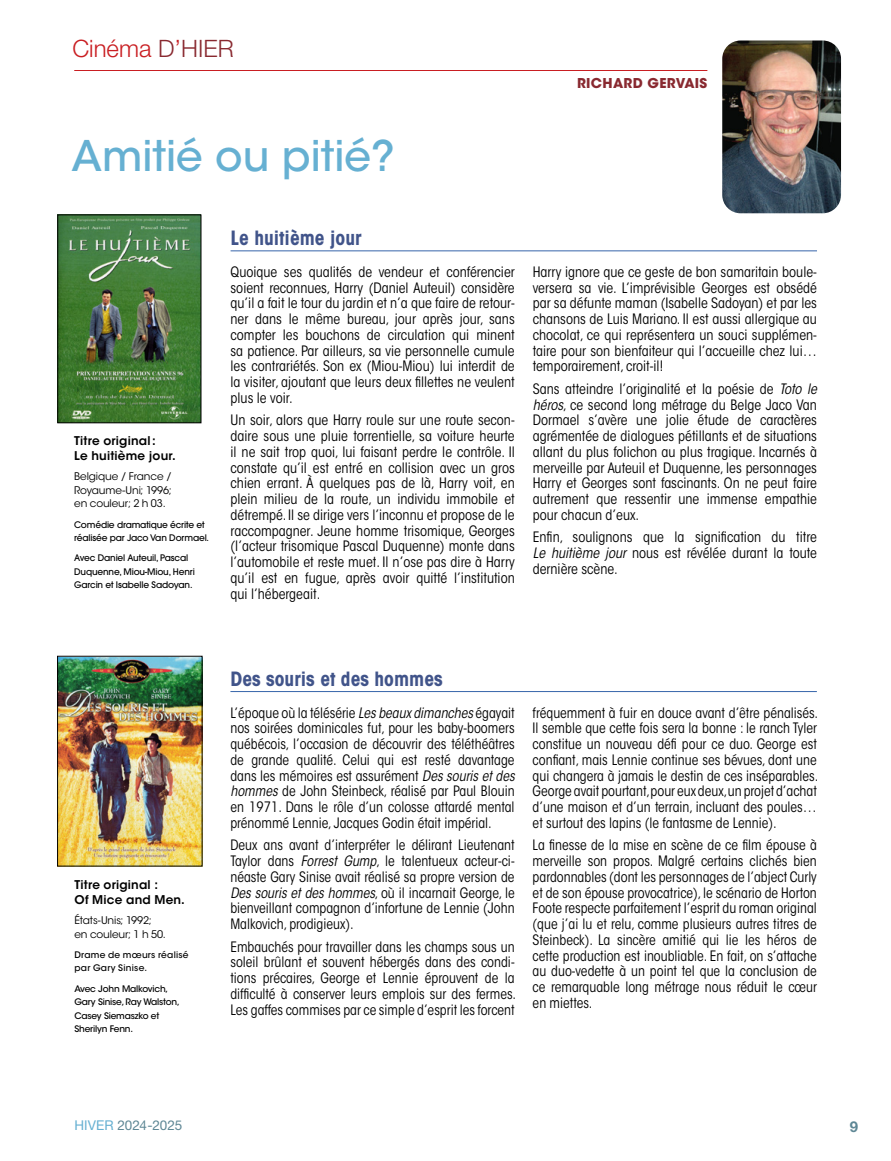
<style>
.page{position:relative;width:891px;height:1161px;background:#fff}
.page>*{position:absolute;margin:0;border:0;box-sizing:border-box;transform-origin:0 0}
.t1{font:500 42px "ITC Avant Garde Std";color:#66b0d2}
.t2{font:300 24px "Helvetica Neue LT Std";color:#c91e22}
.t3{font:700 condensed 19.5px "ITC Avant Garde Std";color:#41548a}
.t4{font:700 15px "Helvetica Neue LT Std";color:#5e8795}
.t5{font:condensed 14.25px/15.8px "ITC Avant Garde Std";color:#000;text-align:justify}
.t6{font:700 13.5px "ITC Avant Garde Std";letter-spacing:.025em;color:#892930}
.t7{font:13.5px "Helvetica Neue LT Std";letter-spacing:.005em;color:#5e8795}
.t8{font:600 12px/15px "ITC Avant Garde Std";letter-spacing:.02em;color:#000}
.t9{font:10.5px/13.5px "ITC Avant Garde Std";letter-spacing:-.01em;color:#000;text-align:justify}
.t10{font:500 9px/13.5px "ITC Avant Garde Pro";letter-spacing:-.02em;color:#000}
.t11{font:500 9px/13.5px "ITC Avant Garde Std";letter-spacing:-.02em;color:#000}
.t12{font:500 9px/13.5px "ITC Avant Garde Std";letter-spacing:.025em;color:#000}
.s1{color:#892930}
.s2{font-style:italic}
.s3{color:#66b0d2}
</style>
<div class="page">
<img style="left:722px;top:40px;width:119px;height:173px">
<hr style="left:74px;top:70px;width:633px;height:1px;background:#c91e22">
<hr style="left:231px;top:250px;width:586px;height:1px;background:#3765aa">
<hr style="left:230px;top:691px;width:587px;height:1px;background:#3765aa">
<img style="left:60px;top:217px;width:139px;height:204px">
<img style="left:59px;top:658px;width:141px;height:206px">
<div style="left:57px;top:656px;width:145px;height:210px;border:1px solid #000"></div>
<h2 class="t2" style="left:72px;top:34px;width:163px">Cinéma <span class="s1">D</span>’<span class="s1">HIER</span></h2>
<h1 class="t1" style="left:72px;top:130px;width:325px">Amitié ou pitié?</h1>
<p class="t6" style="left:577px;top:74px;width:132px">RICHARD GERVAIS</p>
<p class="t8" style="left:74px;top:433px;width:103px">Titre original:<br>Le huitième jour.</p>
<p class="t9" style="left:74px;top:470px;width:99px">Belgique / France / Royaume-Uni; 1996; en couleur; 2 h 03.</p>
<p class="t10" style="left:74px;top:518px;width:136px">Comédie dramatique écrite et réalisée par Jaco Van Dormael.</p>
<p class="t10" style="left:74px;top:551px;width:122px">Avec Daniel Auteuil, Pascal<br>Duquenne, Miou-Miou, Henri<br>Garcin et Isabelle Sadoyan.</p>
<h3 class="t3" style="left:231px;top:225px;width:133px">Le huitième jour</h3>
<p class="t5" style="left:231px;top:264px;width:286px">Quoique ses qualités de vendeur et conférencier soient reconnues, Harry (Daniel Auteuil) considère qu’il a fait le tour du jardin et n’a que faire de retour&shy;ner dans le même bureau, jour après jour, sans compter les bouchons de circulation qui minent sa patience. Par ailleurs, sa vie personnelle cumule les contrariétés. Son ex (Miou-Miou) lui interdit de la visiter, ajoutant que leurs deux fillettes ne veulent plus le voir.</p>
<p class="t5" style="left:231px;top:412px;width:286px">Un soir, alors que Harry roule sur une route secon&shy;daire sous une pluie torrentielle, sa voiture heurte il ne sait trop quoi, lui faisant perdre le contrôle. Il constate qu’il est entré en collision avec un gros chien errant. À quelques pas de là, Harry voit, en plein milieu de la route, un individu immobile et détrempé. Il se dirige vers l’inconnu et propose de le raccompagner. Jeune homme trisomique, Georges (l’acteur trisomique Pascal Duquenne) monte dans l’automobile et reste muet. Il n’ose pas dire à Harry qu’il est en fugue, après avoir quitté l’institution qui l’hébergeait.</p>
<p class="t5" style="left:533px;top:264px;width:286px">Harry ignore que ce geste de bon samaritain boule&shy;versera sa vie. L’imprévisible Georges est obsédé par sa défunte maman (Isabelle Sadoyan) et par les chansons de Luis Mariano. Il est aussi allergique au chocolat, ce qui représentera un souci supplémen&shy;taire pour son bienfaiteur qui l’accueille chez lui… temporairement, croit-il!</p>
<p class="t5" style="left:533px;top:381px;width:286px">Sans atteindre l’originalité et la poésie de <span class="s2">Toto le héros</span>, ce second long métrage du Belge Jaco Van Dormael s’avère une jolie étude de caractères agrémentée de dialogues pétillants et de situations allant du plus folichon au plus tragique. Incarnés à merveille par Auteuil et Duquenne, les personnages Harry et Georges sont fascinants. On ne peut faire autrement que ressentir une immense empathie pour chacun d’eux.</p>
<p class="t5" style="left:533px;top:529px;width:286px">Enfin, soulignons que la signification du titre <span class="s2">Le huitième jour</span> nous est révélée durant la toute dernière scène.</p>
<p class="t8" style="left:74px;top:877px;width:112px">Titre original :<br>Of Mice and Men.</p>
<p class="t9" style="left:74px;top:914px;width:93px">États-Unis; 1992; en couleur; 1 h 50.</p>
<p class="t12" style="left:74px;top:948px;width:116px">Drame de mœurs réalisé par Gary Sinise.</p>
<p class="t11" style="left:74px;top:982px;width:107px">Avec John Malkovich,<br>Gary Sinise, Ray Walston,<br>Casey Siemaszko et<br>Sherilyn Fenn.</p>
<h3 class="t3" style="left:230px;top:666px;width:214px">Des souris et des hommes</h3>
<p class="t5" style="left:230px;top:705px;width:286px">L’époque où la télésérie <span class="s2">Les beaux dimanches</span> égayait nos soirées dominicales fut, pour les baby-boomers québécois, l’occasion de découvrir des téléthéâtres de grande qualité. Celui qui est resté davantage dans les mémoires est assurément <span class="s2">Des souris et des hommes</span> de John Steinbeck, réalisé par Paul Blouin en 1971. Dans le rôle d’un colosse attardé mental prénommé Lennie, Jacques Godin était impérial.</p>
<p class="t5" style="left:230px;top:837px;width:286px">Deux ans avant d’interpréter le délirant Lieutenant Taylor dans <span class="s2">Forrest Gump</span>, le talentueux acteur-ci&shy;néaste Gary Sinise avait réalisé sa propre version de <span class="s2">Des souris et des hommes</span>, où il incarnait George, le bienveillant compagnon d’infortune de Lennie (John Malkovich, prodigieux).</p>
<p class="t5" style="left:230px;top:939px;width:287px">Embauchés pour travailler dans les champs sous un soleil brûlant et souvent hébergés dans des condi&shy;tions précaires, George et Lennie éprouvent de la difficulté à conserver leurs emplois sur des fermes.<br>Les gaffes commises par ce simple d’esprit les forcent</p>
<p class="t5" style="left:533px;top:705px;width:287px">fréquemment à fuir en douce avant d’être pénalisés.<br>Il semble que cette fois sera la bonne : le ranch Tyler constitue un nouveau défi pour ce duo. George est confiant, mais Lennie continue ses bévues, dont une qui changera à jamais le destin de ces inséparables.<br>George avait pourtant,pour eux deux,un projet d’achat d’une maison et d’un terrain, incluant des poules… et surtout des lapins (le fantasme de Lennie).</p>
<p class="t5" style="left:533px;top:837px;width:286px">La finesse de la mise en scène de ce film épouse à merveille son propos. Malgré certains clichés bien pardonnables (dont les personnages de l’abject Curly et de son épouse provocatrice), le scénario de Horton Foote respecte parfaitement l’esprit du roman original (que j’ai lu et relu, comme plusieurs autres titres de Steinbeck). La sincère amitié qui lie les héros de cette production est inoubliable. En fait, on s’attache au duo-vedette à un point tel que la conclusion de ce remarquable long métrage nous réduit le cœur en miettes.</p>
<p class="t7" style="left:74px;top:1117px;width:110px"><span class="s3">HIVER</span> 2024-2025</p>
<p class="t4" style="left:850px;top:1117px;width:10px">9</p>
</div>
